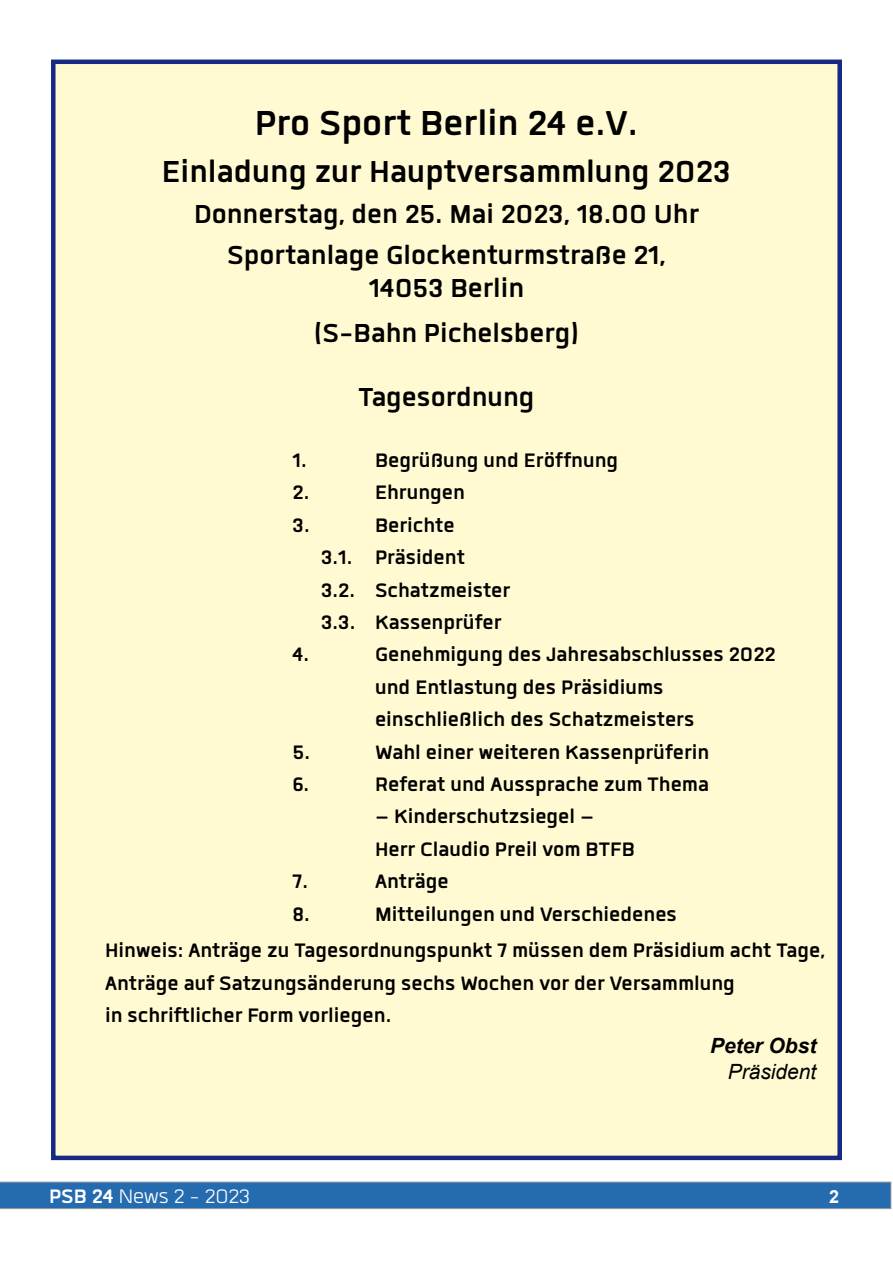
<style>
.page{position:relative;width:893px;height:1263px;background:#fff}
.page>*{position:absolute;margin:0;border:0;box-sizing:border-box;transform-origin:0 0}
.t1{font:700 48px "Quan";color:#000}
.t2{font:700 42px "Quan";color:#000}
.t3{font:700 36px/41px "Quan";color:#000;text-align:center}
.t4{font:700 27px/32.4px "Quan";color:#000}
.t5{font:27px "Quan";color:#fff}
.t6{font:italic 700 21px "Arial";color:#000}
.t7{font:italic 21px "Arial";color:#000}
.t8{font:700 18px "Arial";color:#fff}
.s1{font-weight:700}
</style>
<div class="page">
<div style="left:51px;top:60px;width:791px;height:1100px;background:#fffad1;border:4px solid #172983"></div>
<svg style="left:0;top:1182px;width:891px;height:27px;background:#2b6dae"></svg>
<h1 class="t1" style="left:255px;top:100px;width:385px">Pro Sport Berlin 24 e.V.</h1>
<h2 class="t2" style="left:162px;top:152px;width:571px">Einladung zur Hauptversammlung 2023</h2>
<h3 class="t3" style="left:194px;top:193px;width:506px">Donnerstag, den 25. Mai 2023, 18.00 Uhr<br>Sportanlage Glockenturmstraße 21,</h3>
<h3 class="t3" style="left:314px;top:265px;width:267px;line-height:45.2px">14053 Berlin (S-Bahn Pichelsberg)</h3>
<h3 class="t3" style="left:358px;top:376px;width:178px">Tagesordnung</h3>
<p class="t4" style="left:293px;top:444px;width:16px">1.</p>
<p class="t4" style="left:375px;top:444px;width:245px">Begrüßung und Eröffnung</p>
<p class="t4" style="left:293px;top:476px;width:18px">2.</p>
<p class="t4" style="left:375px;top:476px;width:92px">Ehrungen</p>
<p class="t4" style="left:293px;top:508px;width:19px">3.</p>
<p class="t4" style="left:321px;top:508px;width:191px;text-indent:54px">Berichte<br>3.1. Präsident<br>3.2. Schatzmeister<br>3.3. Kassenprüfer</p>
<p class="t4" style="left:293px;top:638px;width:18px">4.</p>
<p class="t4" style="left:375px;top:638px;width:402px">Genehmigung des Jahresabschlusses 2022 und Entlastung des Präsidiums einschließlich des Schatzmeisters</p>
<p class="t4" style="left:293px;top:735px;width:19px">5.</p>
<p class="t4" style="left:375px;top:735px;width:336px">Wahl einer weiteren Kassenprüferin</p>
<p class="t4" style="left:293px;top:768px;width:18px">6.</p>
<p class="t4" style="left:375px;top:768px;width:335px">Referat und Aussprache zum Thema</p>
<p class="t4" style="left:375px;top:800px;width:261px">– Kinderschutzsiegel –<br>Herr Claudio Preil vom BTFB</p>
<p class="t4" style="left:293px;top:865px;width:17px">7.</p>
<p class="t4" style="left:375px;top:865px;width:75px">Anträge</p>
<p class="t4" style="left:293px;top:897px;width:19px">8.</p>
<p class="t4" style="left:105px;top:895px;width:721px;line-height:36.6px;text-indent:270px">Mitteilungen und Verschiedenes<br>Hinweis: Anträge zu Tagesordnungspunkt 7 müssen dem Präsidium acht Tage,</p>
<p class="t4" style="left:105px;top:966px;width:631px">Anträge auf Satzungsänderung sechs Wochen vor der Versammlung in schriftlicher Form vorliegen.</p>
<p class="t6" style="left:710px;top:1032px;width:108px">Peter Obst</p>
<p class="t7" style="left:728px;top:1057px;width:90px">Präsident</p>
<p class="t5" style="left:49px;top:1183px;width:203px"><span class="s1">PSB 24</span> News 2 - 2023</p>
<p class="t8" style="left:829px;top:1184px;width:12px">2</p>
</div>
